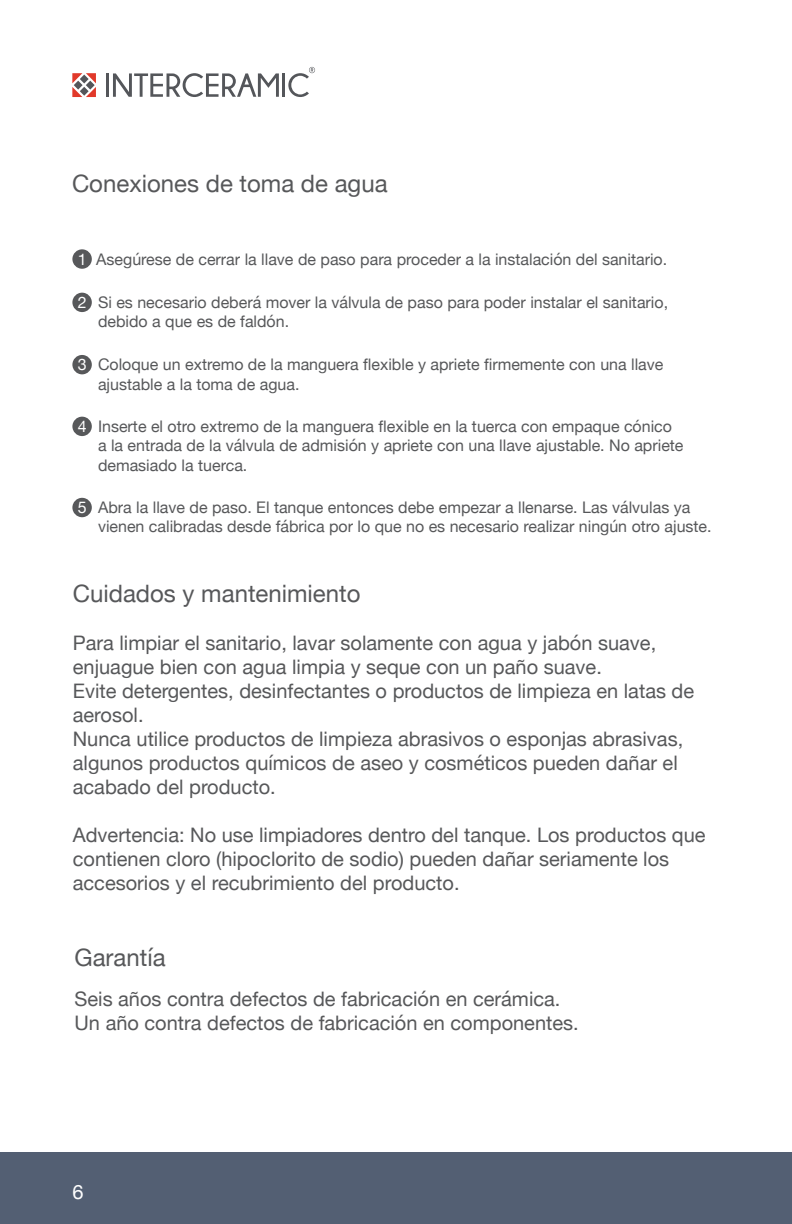
<style>
.page{position:relative;width:792px;height:1224px;background:#fff}
.page>*{position:absolute;margin:0;border:0;box-sizing:border-box;transform-origin:0 0}
.t1{font:24px "Helvetica Neue";color:#57585a}
.t2{font:20px/24px "Helvetica Neue";color:#57585a}
.t3{font:20px "Helvetica Neue";color:#fff}
.t4{font:16px/19.2px "Helvetica Neue";color:#57585a}
.t5{font:16px "Helvetica Neue";color:#fff}
</style>
<div class="page">
<div style="left:0;top:1152px;width:792px;height:72px;background:#535f73"></div>
<hr style="left:106px;top:73px;width:3px;height:24px;background:#54565a">
<svg style="left:113px;top:73px;width:166px;height:24px"></svg>
<hr style="left:282px;top:73px;width:3px;height:24px;background:#54565a">
<svg style="left:72px;top:73px;width:24px;height:24px"></svg>
<svg style="left:288px;top:67px;width:27px;height:30px"></svg>
<div style="left:72px;top:293px;width:20px;height:19px;background:#57585a;border-radius:50%"></div>
<div style="left:72px;top:249px;width:20px;height:20px;background:#57585a;border-radius:50%"></div>
<div style="left:72px;top:355px;width:20px;height:19px;background:#57585a;border-radius:50%"></div>
<div style="left:72px;top:417px;width:20px;height:19px;background:#57585a;border-radius:50%"></div>
<div style="left:72px;top:498px;width:20px;height:19px;background:#57585a;border-radius:50%"></div>
<p class="t1" style="left:72px;top:166px;width:317px">Conexiones de toma de agua</p>
<p class="t5" style="left:78px;top:248px;width:10px">1</p>
<p class="t4" style="left:96px;top:251px;width:573px">Asegúrese de cerrar la llave de paso para proceder a la instalación del sanitario.</p>
<p class="t5" style="left:78px;top:291px;width:10px">2</p>
<p class="t4" style="left:98px;top:294px;width:572px">Si es necesario deberá mover la válvula de paso para poder instalar el sanitario, debido a que es de faldón.</p>
<p class="t5" style="left:78px;top:353px;width:10px">3</p>
<p class="t5" style="left:78px;top:415px;width:10px">4</p>
<p class="t4" style="left:98px;top:356px;width:567px">Coloque un extremo de la manguera flexible y apriete firmemente con una llave ajustable a la toma de agua.</p>
<p class="t4" style="left:98px;top:418px;width:587px">Inserte el otro extremo de la manguera flexible en la tuerca con empaque cónico a la entrada de la válvula de admisión y apriete con una llave ajustable. No apriete demasiado la tuerca.</p>
<p class="t5" style="left:78px;top:496px;width:10px">5</p>
<p class="t4" style="left:98px;top:499px;width:615px">Abra la llave de paso. El tanque entonces debe empezar a llenarse. Las válvulas ya vienen calibradas desde fábrica por lo que no es necesario realizar ningún otro ajuste.</p>
<p class="t1" style="left:73px;top:576px;width:289px">Cuidados y mantenimiento</p>
<p class="t2" style="left:73px;top:632px;width:623px">Para limpiar el sanitario, lavar solamente con agua y jabón suave, enjuague bien con agua limpia y seque con un paño suave.<br>Evite detergentes, desinfectantes o productos de limpieza en latas de aerosol.<br>Nunca utilice productos de limpieza abrasivos o esponjas abrasivas, algunos productos químicos de aseo y cosméticos pueden dañar el acabado del producto.</p>
<p class="t2" style="left:73px;top:824px;width:634px">Advertencia: No use limpiadores dentro del tanque. Los productos que contienen cloro (hipoclorito de sodio) pueden dañar seriamente los accesorios y el recubrimiento del producto.</p>
<p class="t1" style="left:75px;top:940px;width:93px">Garantía</p>
<p class="t2" style="left:75px;top:988px;width:506px">Seis años contra defectos de fabricación en cerámica.<br>Un año contra defectos de fabricación en componentes.</p>
<p class="t3" style="left:73px;top:1177px;width:13px">6</p>
</div>
